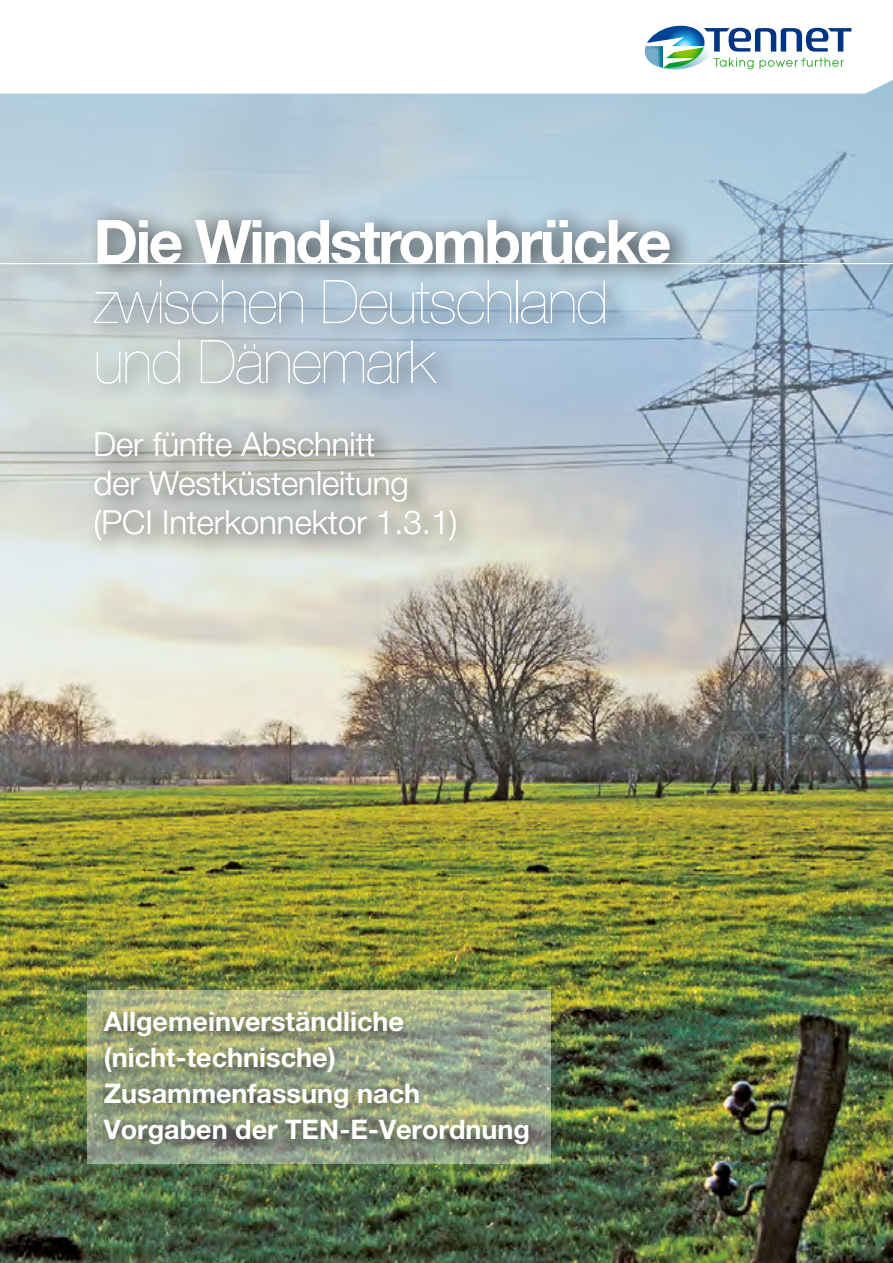
<style>
.page{position:relative;width:893px;height:1263px;background:#fff}
.page>*{position:absolute;margin:0;border:0;box-sizing:border-box;transform-origin:0 0}
.t1{font:200 60px/60px "Helvetica Neue LT Std";letter-spacing:-.02em;color:#fff}
.t2{font:700 60px "Helvetica Neue LT Std";letter-spacing:-.04em;color:#fff}
.t3{font:300 33px/39px "Helvetica Neue LT Std";color:#fff}
.t4{font:700 27px/36px "Helvetica Neue LT Std";color:#fff}
</style>
<div class="page">
<img style="left:0;top:871px;width:893px;height:392px">
<img style="left:0;top:94px;width:893px;height:777px">
<svg style="left:0;top:80px;width:893px;height:14px"></svg>
<svg style="left:644px;top:25px;width:208px;height:45px"></svg>
<div style="left:0;top:205px;width:893px;height:355px;background:#000;opacity:.37"></div>
<hr style="left:0;top:263px;width:893px;height:1px;background:#fff">
<svg style="left:88px;top:990px;width:463px;height:174px;background:#aab386"></svg>
<div style="left:83px;top:1002px;width:451px;height:160px;background:#000;opacity:.35"></div>
<div style="left:104px;top:1012px;width:430px;height:150px;background:#000;opacity:.35"></div>
<h1 class="t2" style="left:94px;top:205px;width:579px">Die Windstrombrücke</h1>
<h1 class="t1" style="left:94px;top:271px;width:516px">zwischen Deutschland und Dänemark</h1>
<p class="t3" style="left:94px;top:424px;width:365px">Der fünfte Abschnitt<br>der Westküstenleitung (PCI Interkonnektor 1.3.1)</p>
<p class="t4" style="left:104px;top:1003px;width:428px">Allgemeinverständliche (nicht-technische)<br>Zusammenfassung nach<br>Vorgaben der TEN-E-Verordnung</p>
</div>
